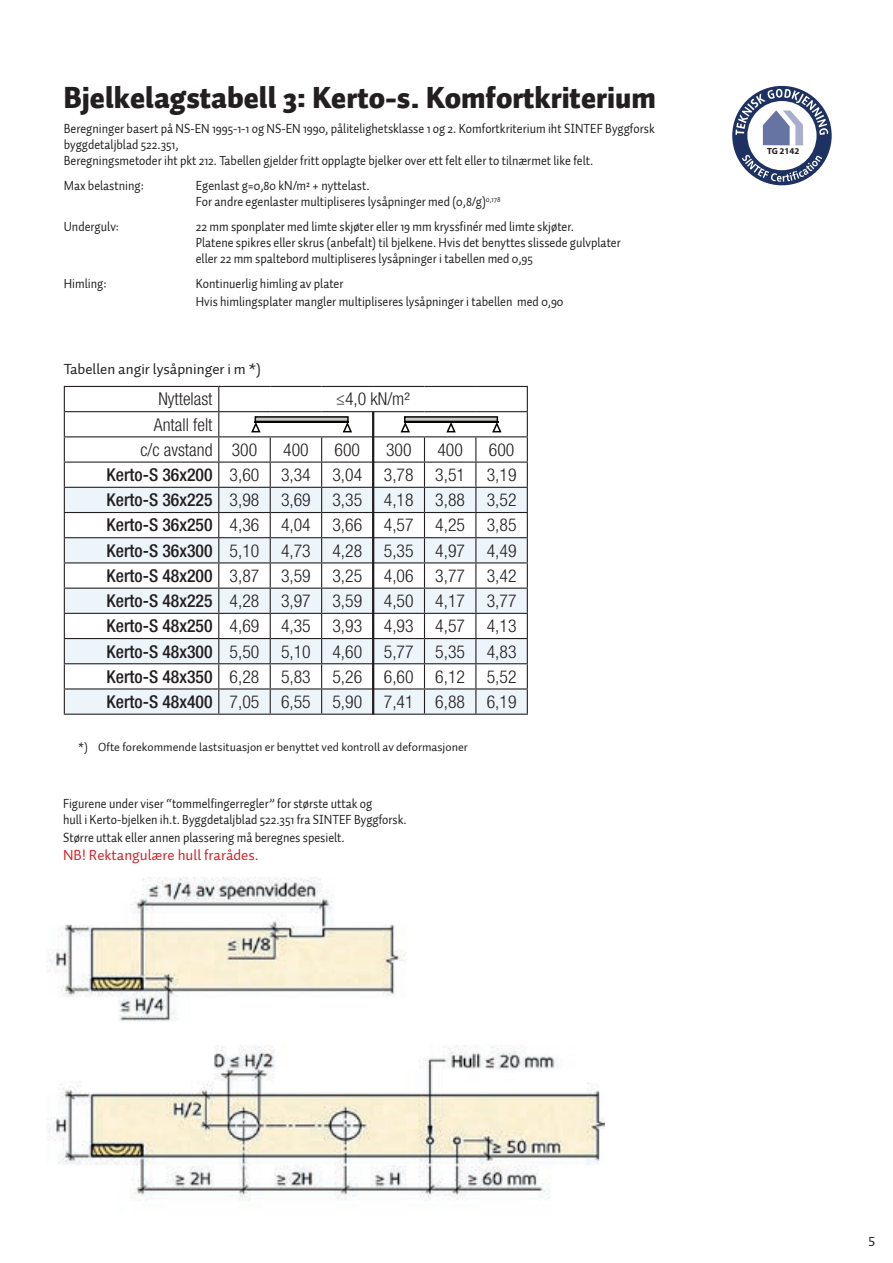
<style>
.page{position:relative;width:893px;height:1263px;background:#fff}
.page>*{position:absolute;margin:0;border:0;box-sizing:border-box;transform-origin:0 0}
.t1{font:900 30px "Auto 1";color:#231f20}
.t2{font:300 condensed 17.7px/25.2px "Helvetica Neue LT Std";color:#231f20}
.t3{font:15px "Auto 1";color:#231f20}
.t4{font:15px "Auto 1";color:#d1232a}
.t5{font:13.5px/16.2px "Auto 1";color:#231f20;scale:.9 1}
.t6{font:12px "Auto 1";color:#231f20}
.t7{font:700 8.85px "Myriad";color:#231f20}
.s1{font-weight:500}
</style>
<div class="page">
<hr style="left:64px;top:714px;width:155px;height:1px;background:#231f20">
<hr style="left:219px;top:714px;width:51px;height:1px;background:#231f20">
<hr style="left:270px;top:714px;width:52px;height:1px;background:#231f20">
<hr style="left:322px;top:714px;width:51px;height:1px;background:#231f20">
<hr style="left:373px;top:714px;width:51px;height:1px;background:#231f20">
<hr style="left:424px;top:714px;width:52px;height:1px;background:#231f20">
<hr style="left:476px;top:714px;width:52px;height:1px;background:#231f20">
<svg style="left:64px;top:386px;width:464px;height:328px"></svg>
<img style="left:47px;top:878px;width:558px;height:323px">
<hr style="left:372px;top:412px;width:2px;height:302px;background:#231f20">
<svg style="left:732px;top:86px;width:100px;height:99px"></svg>
<h1 class="t1" style="left:64px;top:78px;width:593px">Bjelkelagstabell 3: Kerto-s. Komfortkriterium</h1>
<p class="t5" style="left:64px;top:120px;width:658px">Beregninger basert på NS-EN 1995-1-1 og NS-EN 1990, pålitelighetsklasse 1 og 2. Komfortkriterium iht SINTEF Byggforsk byggdetaljblad 522.351,<br>Beregningsmetoder iht pkt 212. Tabellen gjelder fritt opplagte bjelker over ett felt eller to tilnærmet like felt.</p>
<p class="t5" style="left:64px;top:178px;width:90px">Max belastning:</p>
<p class="t5" style="left:196px;top:178px;width:340px">Egenlast g=0,80 kN/m² + nyttelast.<br>For andre egenlaster multipliseres lysåpninger med (0,8/g)<sup>0,178</sup></p>
<p class="t5" style="left:64px;top:218px;width:63px">Undergulv:</p>
<p class="t5" style="left:196px;top:218px;width:474px">22 mm sponplater med limte skjøter eller 19 mm kryssfinér med limte skjøter.<br>Platene spikres eller skrus (anbefalt) til bjelkene. Hvis det benyttes slissede gulvplater eller 22 mm spaltebord multipliseres lysåpninger i tabellen med 0,95</p>
<p class="t5" style="left:64px;top:276px;width:49px">Himling:</p>
<p class="t5" style="left:196px;top:275px;width:410px;line-height:18px">Kontinuerlig himling av plater<br>Hvis himlingsplater mangler multipliseres lysåpninger i tabellen med 0,90</p>
<p class="t3" style="left:64px;top:360px;width:199px">Tabellen angir lysåpninger i m *)</p>
<h2 class="t2" style="left:158px;top:386px;width:56px">Nyttelast</h2>
<h2 class="t2" style="left:336px;top:386px;width:75px">≤4,0 kN/m²</h2>
<h2 class="t2" style="left:140px;top:412px;width:118px;text-indent:13px">Antall felt<br>c/c avstand 300</h2>
<p class="t2" style="left:107px;top:437px;width:411px;text-indent:382px">600<br><span class="s1">Kerto-S 36x200</span> 3,60 3,34 3,04 3,78 3,51 3,19<br><span class="s1">Kerto-S 36x225</span> 3,98 3,69 3,35 4,18 3,88 3,52<br><span class="s1">Kerto-S 36x250</span> 4,36 4,04 3,66 4,57 4,25 3,85<br><span class="s1">Kerto-S 36x300</span> 5,10 4,73 4,28 5,35 4,97 4,49<br><span class="s1">Kerto-S 48x200</span> 3,87 3,59 3,25 4,06 3,77 3,42<br><span class="s1">Kerto-S 48x225</span> 4,28 3,97 3,59 4,50 4,17 3,77<br><span class="s1">Kerto-S 48x250</span> 4,69 4,35 3,93 4,93 4,57 4,13<br><span class="s1">Kerto-S 48x300</span> 5,50 5,10 4,60 5,77 5,35 4,83<br><span class="s1">Kerto-S 48x350</span> 6,28 5,83 5,26 6,60 6,12 5,52<br><span class="s1">Kerto-S 48x400</span> 7,05 6,55 5,90 7,41 6,88 6,19</p>
<h2 class="t2" style="left:283px;top:437px;width:27px">400</h2>
<h2 class="t2" style="left:335px;top:437px;width:27px">600</h2>
<h2 class="t2" style="left:386px;top:437px;width:27px">300</h2>
<h2 class="t2" style="left:437px;top:437px;width:27px">400</h2>
<p class="t6" style="left:78px;top:740px;width:391px">*) Ofte forekommende lastsituasjon er benyttet ved kontroll av deformasjoner</p>
<p class="t5" style="left:63px;top:796px;width:383px">Figurene under viser “tommelfingerregler” for største uttak og<br>hull i Kerto-bjelken ih.t. Byggdetaljblad 522.351 fra SINTEF Byggforsk.</p>
<p class="t5" style="left:63px;top:830px;width:314px">Større uttak eller annen plassering må beregnes spesielt.</p>
<p class="t4" style="left:63px;top:846px;width:197px">NB! Rektangulære hull frarådes.</p>
<p class="t7" style="left:767px;top:146px;width:34px">TG 2142</p>
<p class="t3" style="left:868px;top:1230px;width:8px">5</p>
</div>
